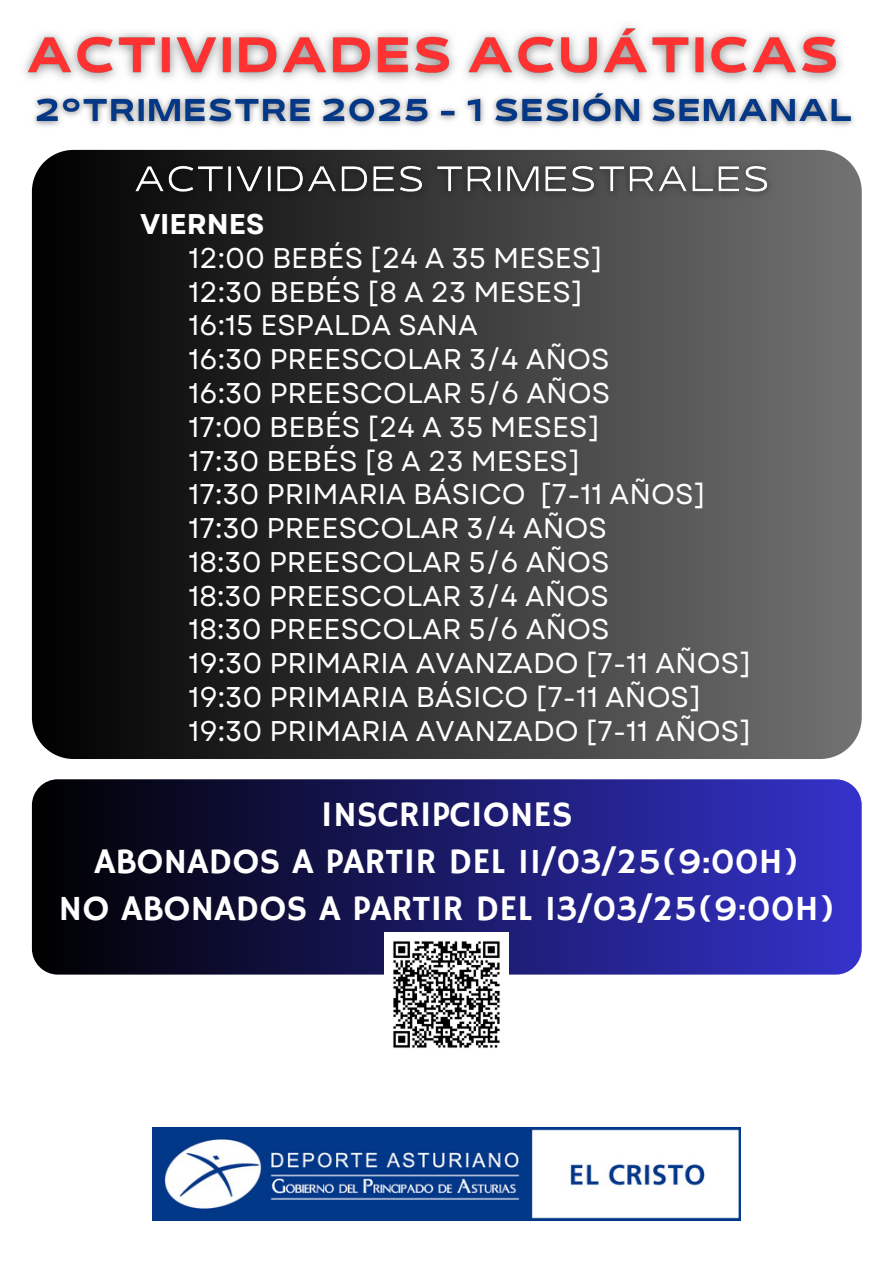
<style>
.page{position:relative;width:894px;height:1264px;background:#fff}
.page>*{position:absolute;margin:0;border:0;box-sizing:border-box;transform-origin:0 0}
.t1{font:36px/47.2px "Hammersmith One";color:#fff;text-align:center}
.t2{font:28.5px "Garet";color:#fff}
.t3{font:700 28.5px "Garet";color:#fff}
</style>
<div class="page">
<div style="left:32px;top:779px;width:829px;height:195px;background:linear-gradient(to right,#000,#3533cc);border-radius:26px"></div>
<img style="left:384px;top:932px;width:124px;height:116px">
<svg style="left:32px;top:150px;width:829px;height:609px;background:#393939"></svg>
<img style="left:113px;top:156px;width:667px;height:50px">
<img style="left:153px;top:1127px;width:587px;height:93px">
<img style="left:24px;top:25px;width:818px;height:56px">
<img style="left:33px;top:91px;width:821px;height:36px">
<p class="t3" style="left:140px;top:204px;width:126px">VIERNES</p>
<p class="t2" style="left:188px;top:237px;width:415px">12:00 BEBÉS [24 A 35 MESES]</p>
<p class="t2" style="left:188px;top:271px;width:395px">12:30 BEBÉS [8 A 23 MESES]</p>
<p class="t2" style="left:188px;top:305px;width:291px">16:15 ESPALDA SANA</p>
<p class="t2" style="left:188px;top:339px;width:422px">16:30 PREESCOLAR 3/4 AÑOS</p>
<p class="t2" style="left:188px;top:372px;width:423px">16:30 PREESCOLAR 5/6 AÑOS</p>
<p class="t2" style="left:188px;top:406px;width:412px">17:00 BEBÉS [24 A 35 MESES]</p>
<p class="t2" style="left:188px;top:440px;width:393px">17:30 BEBÉS [8 A 23 MESES]</p>
<p class="t2" style="left:188px;top:474px;width:518px">17:30 PRIMARIA BÁSICO [7-11 AÑOS]</p>
<p class="t2" style="left:188px;top:507px;width:420px">17:30 PREESCOLAR 3/4 AÑOS</p>
<p class="t2" style="left:188px;top:541px;width:422px">18:30 PREESCOLAR 5/6 AÑOS</p>
<p class="t2" style="left:188px;top:575px;width:422px">18:30 PREESCOLAR 3/4 AÑOS</p>
<p class="t2" style="left:188px;top:609px;width:422px">18:30 PREESCOLAR 5/6 AÑOS</p>
<p class="t2" style="left:188px;top:642px;width:563px">19:30 PRIMARIA AVANZADO [7-11 AÑOS]</p>
<p class="t2" style="left:188px;top:676px;width:513px">19:30 PRIMARIA BÁSICO [7-11 AÑOS]</p>
<h2 class="t2" style="left:188px;top:710px;width:563px">19:30 PRIMARIA AVANZADO [7-11 AÑOS]</h2>
<p class="t1" style="left:59px;top:792px;width:777px">INSCRIPCIONES<br>ABONADOS A PARTIR DEL 11/03/25(9:00H)<br>NO ABONADOS A PARTIR DEL 13/03/25(9:00H)</p>
</div>
